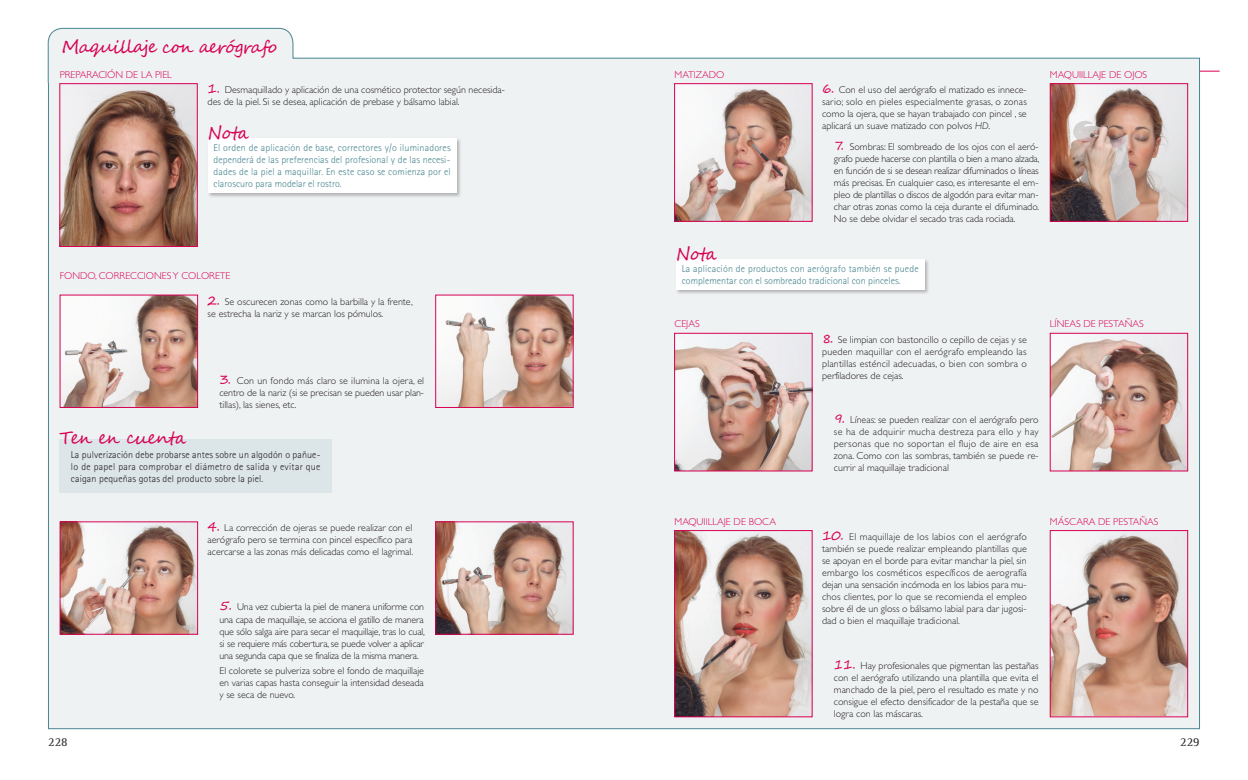
<style>
.page{position:relative;width:1248px;height:780px;background:#fff}
.page>*{position:absolute;margin:0;border:0;box-sizing:border-box;transform-origin:0 0}
._0_TEXTO{font:17.8px "Segoe Script";letter-spacing:-.05em;color:#d80053}
._2_INSERTABLES{font:17.8px "Segoe Script";letter-spacing:-.03em;color:#d80053}
.t1{font:12.5px "Rotis Serif Std";color:#231f20}
._0_TEXTO-2{font:300 10px/12px "Gill Sans Std";color:#231f20;text-align:justify}
._2_INSERTABLES-2{font:300 10px/12px "Rotis Sans Serif Std";color:#48858e;text-align:justify}
._2_INSERTABLES-3{font:300 10px/12px "Rotis Sans Serif Std";letter-spacing:.01em;color:#231f20;text-align:justify}
._0_TITULO_3{font:300 10px "Gill Sans Std";color:#d80053}
._0_TEXTO-3{font:300 10px "Gill Sans Std";color:#d80053}
.s1{font-family:"Segoe Script";font-weight:400;font-size:13px;color:#d80053}
.s2{font-style:italic}
</style>
<div class="page">
<hr style="left:703px;top:71px;width:516px;height:1px;background:#d80053">
<div style="left:48px;top:28px;width:1151px;height:701px;background:#eff2f3"></div>
<img style="left:62px;top:85px;width:133px;height:160px">
<div style="left:60px;top:83px;width:137px;height:164px;border:1px solid #d80053"></div>
<div style="left:207px;top:137px;width:254px;height:61px;background:#231f20;opacity:.3"></div>
<div style="left:208px;top:139px;width:248px;height:54px;background:#fff"></div>
<div style="left:675px;top:258px;width:254px;height:37px;background:#231f20;opacity:.3"></div>
<div style="left:676px;top:259px;width:248px;height:31px;background:#fff"></div>
<img style="left:437px;top:297px;width:134px;height:108px">
<img style="left:1051px;top:85px;width:134px;height:134px">
<div style="left:1049px;top:83px;width:138px;height:138px;border:1px solid #d80053"></div>
<img style="left:1051px;top:335px;width:134px;height:134px">
<div style="left:1049px;top:333px;width:138px;height:138px;border:1px solid #d80053"></div>
<img style="left:1051px;top:532px;width:134px;height:183px">
<div style="left:1049px;top:530px;width:138px;height:187px;border:1px solid #d80053"></div>
<img style="left:437px;top:523px;width:134px;height:109px">
<img style="left:62px;top:297px;width:134px;height:108px">
<img style="left:676px;top:85px;width:134px;height:134px">
<div style="left:674px;top:83px;width:138px;height:138px;border:1px solid #d80053"></div>
<img style="left:676px;top:335px;width:134px;height:134px">
<div style="left:674px;top:333px;width:138px;height:138px;border:1px solid #d80053"></div>
<img style="left:676px;top:532px;width:134px;height:183px">
<div style="left:674px;top:530px;width:138px;height:187px;border:1px solid #d80053"></div>
<img style="left:62px;top:523px;width:134px;height:109px">
<div style="left:60px;top:521px;width:138px;height:113px;border:1px solid #d80053"></div>
<div style="left:60px;top:439px;width:272px;height:54px;background:#dce5e8"></div>
<p class="_0_TEXTO" style="left:62px;top:33px;width:217px">Maquillaje con aerógrafo</p>
<p class="_0_TEXTO-2" style="left:207px;top:84px;width:299px"><span class="s1">1.</span> Desmaquillado y aplicación de una cosmético protector según necesida&shy;des de la piel. Si se desea, aplicación de prebase y bálsamo labial.</p>
<p class="_0_TITULO_3" style="left:60px;top:69px;width:114px">PREPARACIÓN DE LA PIEL</p>
<p class="_0_TITULO_3" style="left:674px;top:69px;width:51px">MATIZADO</p>
<p class="_2_INSERTABLES" style="left:207px;top:118px;width:43px">Nota</p>
<p class="_2_INSERTABLES-2" style="left:214px;top:142px;width:238px">El orden de aplicación de base, correctores y/o iluminadores dependerá de las preferencias del profesional y de las necesi&shy;dades de la piel a maquillar. En este caso se comienza por el claroscuro para modelar el rostro.</p>
<p class="_2_INSERTABLES" style="left:675px;top:239px;width:43px">Nota</p>
<p class="_0_TEXTO-2" style="left:822px;top:84px;width:206px"><span class="s1">6.</span> Con el uso del aerógrafo el matizado es innece&shy;sario; solo en pieles especialmente grasas, o zonas como la ojera, que se hayan trabajado con pincel , se aplicará un suave matizado con polvos <span class="s2">HD</span>.</p>
<p class="_0_TEXTO-2" style="left:833px;top:140px;width:207px"><span class="s1">7.</span> Sombras: El sombreado de los ojos con el aeró&shy;grafo puede hacerse con plantilla o bien a mano alzada, en función de si se desean realizar difuminados o líneas más precisas. En cualquier caso, es interesante el em&shy;pleo de plantillas o discos de algodón para evitar man&shy;char otras zonas como la ceja durante el difuminado.<br>No se debe olvidar el secado tras cada rociada.</p>
<p class="_0_TEXTO-3" style="left:60px;top:269px;width:172px">FONDO, CORRECCIONES Y COLORETE</p>
<p class="_0_TEXTO-2" style="left:207px;top:295px;width:207px"><span class="s1">2.</span> Se oscurecen zonas como la barbilla y la frente, se estrecha la nariz y se marcan los pómulos.</p>
<p class="_2_INSERTABLES" style="left:60px;top:423px;width:128px">Ten en cuenta</p>
<p class="_0_TEXTO-2" style="left:219px;top:374px;width:206px"><span class="s1">3.</span> Con un fondo más claro se ilumina la ojera, el centro de la nariz (si se precisan se pueden usar plan&shy;tillas), las sienes, etc.</p>
<p class="_2_INSERTABLES-3" style="left:71px;top:448px;width:251px">La pulverización debe probarse antes sobre un algodón o pañue&shy;lo de papel para comprobar el diámetro de salida y evitar que caigan pequeñas gotas del producto sobre la piel.</p>
<p class="_2_INSERTABLES-2" style="left:681px;top:263px;width:238px">La aplicación de productos con aerógrafo también se puede complementar con el sombreado tradicional con pinceles.</p>
<p class="_0_TITULO_3" style="left:674px;top:318px;width:27px">CEJAS</p>
<p class="_0_TEXTO-2" style="left:822px;top:333px;width:206px"><span class="s1">8.</span> Se limpian con bastoncillo o cepillo de cejas y se pueden maquillar con el aerógrafo empleando las plantillas esténcil adecuadas, o bien con sombra o perfiladores de cejas.</p>
<p class="_0_TEXTO-2" style="left:833px;top:414px;width:206px"><span class="s1">9.</span> Líneas: se pueden realizar con el aerógrafo pero se ha de adquirir mucha destreza para ello y hay personas que no soportan el flujo de aire en esa zona. Como con las sombras, también se puede re&shy;currir al maquillaje tradicional</p>
<p class="_0_TITULO_3" style="left:1049px;top:69px;width:99px">MAQUIILLAJE DE OJOS</p>
<p class="_0_TITULO_3" style="left:1049px;top:318px;width:95px">LÍNEAS DE PESTAÑAS</p>
<p class="_0_TEXTO-2" style="left:207px;top:522px;width:207px"><span class="s1">4.</span> La corrección de ojeras se puede realizar con el aerógrafo pero se termina con pincel específico para acercarse a las zonas más delicadas como el lagrimal.</p>
<p class="_0_TEXTO-2" style="left:219px;top:601px;width:207px"><span class="s1">5.</span> Una vez cubierta la piel de manera uniforme con una capa de maquillaje, se acciona el gatillo de manera que sólo salga aire para secar el maquillaje, tras lo cual, si se requiere más cobertura, se puede volver a aplicar una segunda capa que se finaliza de la misma manera.</p>
<p class="_0_TEXTO-2" style="left:219px;top:664px;width:206px">El colorete se pulveriza sobre el fondo de maquillaje en varias capas hasta conseguir la intensidad deseada y se seca de nuevo.</p>
<p class="_0_TITULO_3" style="left:674px;top:515px;width:103px">MAQUIILLAJE DE BOCA</p>
<p class="_0_TEXTO-2" style="left:822px;top:530px;width:206px"><span class="s1">10.</span> El maquillaje de los labios con el aerógrafo también se puede realizar empleando plantillas que se apoyan en el borde para evitar manchar la piel, sin embargo los cosméticos específicos de aerografía dejan una sensación incómoda en los labios para mu&shy;chos clientes, por lo que se recomienda el empleo sobre él de un gloss o bálsamo labial para dar jugosi&shy;dad o bien el maquillaje tradicional.</p>
<p class="_0_TITULO_3" style="left:1049px;top:515px;width:110px">MÁSCARA DE PESTAÑAS</p>
<p class="_0_TEXTO-2" style="left:833px;top:659px;width:206px"><span class="s1">11.</span> Hay profesionales que pigmentan las pestañas con el aerógrafo utilizando una plantilla que evita el manchado de la piel, pero el resultado es mate y no consigue el efecto densificador de la pestaña que se logra con las máscaras.</p>
<p class="t1" style="left:48px;top:734px;width:21px">228</p>
<p class="t1" style="left:1180px;top:734px;width:21px">229</p>
</div>
